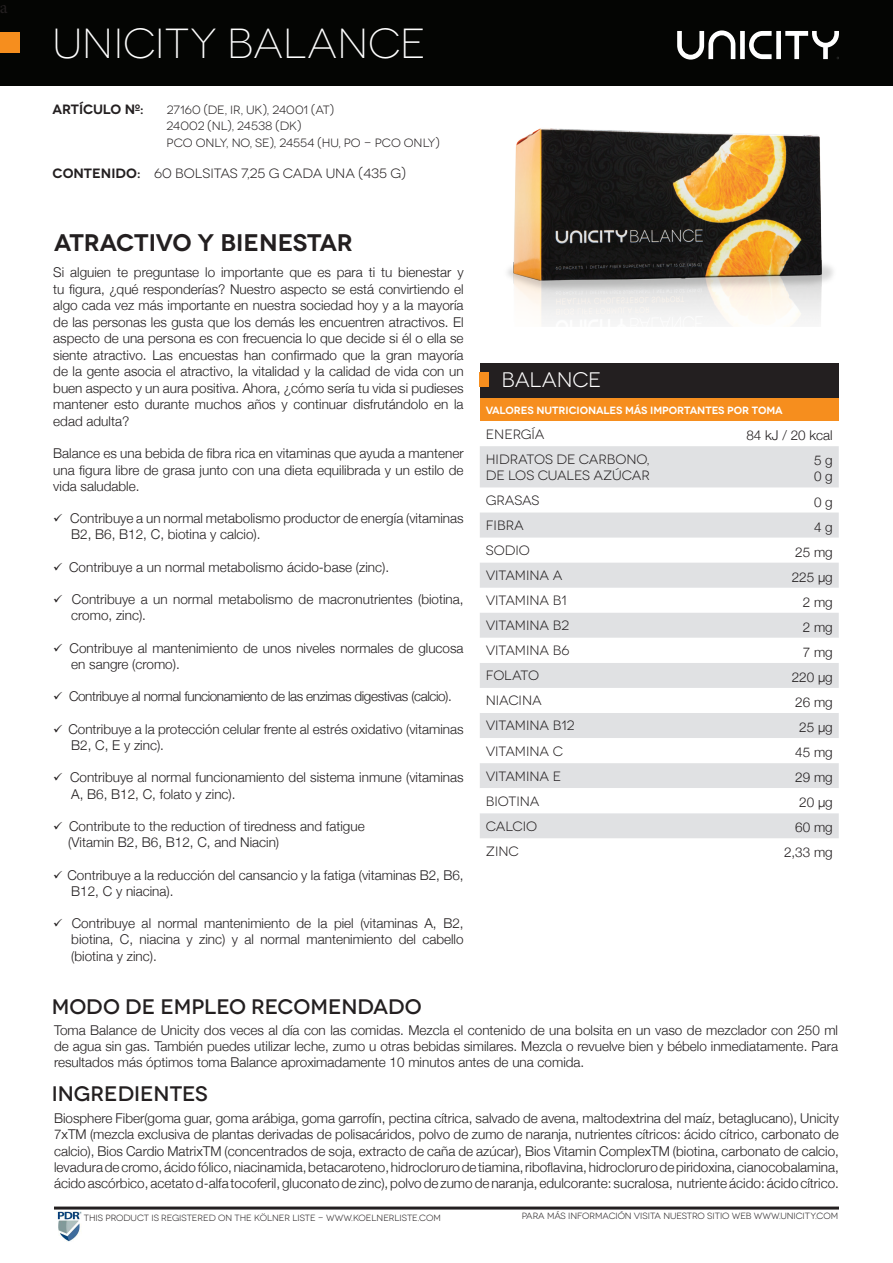
<style>
.page{position:relative;width:893px;height:1263px;background:#fff}
.page>*{position:absolute;margin:0;border:0;box-sizing:border-box;transform-origin:0 0}
.t1{font:300 42px "Novecentowide";letter-spacing:-.005em;color:#fff}
.t2{font:600 24px "Novecentowide";letter-spacing:-.005em;color:#231f20}
.t3{font:500 21px "Novecentowide";color:#231f20}
.t4{font:21px "Novecentowide";letter-spacing:-.01em;color:#fff}
.t5{font:18px "Minion Pro";color:#231f20}
.t6{font:300 13.5px/16.2px "Helvetica Neue";color:#231f20}
.t7{font:13.5px/16.2px "Novecentowide";letter-spacing:-.01em;color:#231f20}
.t8{font:300 13.5px "Helvetica Neue";letter-spacing:-.03em;color:#231f20}
.t9{font:600 13.5px "Novecentowide";letter-spacing:-.01em;color:#231f20}
.t10{font:12px/16.5px "Novecentowide";color:#231f20}
.t11{font:600 10.5px "Novecentowide";letter-spacing:-.01em;color:#fff}
.t12{font:9px "Novecentowide";color:#231f20}
.s1{font-weight:600}
</style>
<div class="page">
<div style="left:0;top:0;width:892px;height:86px;background:#040503"></div>
<div style="left:0;top:32px;width:19px;height:20px;background:#f68e1e"></div>
<svg style="left:677px;top:30px;width:162px;height:30px"></svg>
<div style="left:480px;top:363px;width:359px;height:36px;background:#231f20"></div>
<div style="left:480px;top:399px;width:359px;height:22px;background:#f68e1e"></div>
<svg style="left:480px;top:446px;width:359px;height:392px;fill:#e0e1e3"></svg>
<svg style="left:480px;top:638px;width:359px;height:175px"></svg>
<div style="left:480px;top:372px;width:9px;height:15px;background:#f68e1e"></div>
<hr style="left:54px;top:1206px;width:785px;height:3px;background:#231f20">
<img style="left:507px;top:128px;width:326px;height:193px">
<img style="left:57px;top:1212px;width:25px;height:29px">
<p class="t5" style="left:-1px;top:-5px;width:9px">a</p>
<p class="t1" style="left:53px;top:19px;width:375px">UNICITY BALANCE</p>
<p class="t9" style="left:53px;top:101px;width:93px">ARTÍCULO Nº:</p>
<p class="t10" style="left:167px;top:101px;width:169px">27160 (DE, IR, UK), 24001 (AT)<br>24002 (NL), 24538 (DK)</p>
<p class="t10" style="left:167px;top:134px;width:275px">PCO ONLY, NO, SE), 24554 (HU, PO - PCO ONLY)</p>
<p class="t7" style="left:53px;top:165px;width:355px"><span class="s1">CONTENIDO:</span> 60 BOLSITAS 7,25 G CADA UNA (435 G)</p>
<p class="t2" style="left:54px;top:228px;width:300px">ATRACTIVO Y BIENESTAR</p>
<p class="t6" style="left:53px;top:263px;width:412px;text-align:justify">Si alguien te preguntase lo importante que es para ti tu bienestar y tu figura, ¿qué responderías? Nuestro aspecto se está convirtiendo el algo cada vez más importante en nuestra sociedad hoy y a la mayoría de las personas les gusta que los demás les encuentren atractivos. El aspecto de una persona es con frecuencia lo que decide si él o ella se siente atractivo. Las encuestas han confirmado que la gran mayoría de la gente asocia el atractivo, la vitalidad y la calidad de vida con un buen aspecto y un aura positiva. Ahora, ¿cómo sería tu vida si pudieses mantener esto durante muchos años y continuar disfrutándolo en la edad adulta?</p>
<p class="t6" style="left:53px;top:444px;width:412px;text-align:justify">Balance es una bebida de fibra rica en vitaminas que ayuda a mantener una figura libre de grasa junto con una dieta equilibrada y un estilo de vida saludable.</p>
<p class="t6" style="left:71px;top:509px;width:394px;text-indent:-18px">✓ Contribuye a un normal metabolismo productor de energía (vitaminas<br>B2, B6, B12, C, biotina y calcio).</p>
<p class="t6" style="left:53px;top:558px;width:337px">✓ Contribuye a un normal metabolismo ácido-base (zinc).</p>
<p class="t6" style="left:71px;top:590px;width:394px;text-indent:-18px">✓ Contribuye a un normal metabolismo de macronutrientes (biotina, cromo, zinc).</p>
<p class="t6" style="left:71px;top:639px;width:394px;text-indent:-18px">✓ Contribuye al mantenimiento de unos niveles normales de glucosa en sangre (cromo).</p>
<p class="t8" style="left:53px;top:686px;width:400px">✓ Contribuye al normal funcionamiento de las enzimas digestivas (calcio).</p>
<p class="t6" style="left:71px;top:720px;width:394px;text-indent:-18px">✓ Contribuye a la protección celular frente al estrés oxidativo (vitaminas<br>B2, C, E y zinc).</p>
<p class="t6" style="left:71px;top:768px;width:394px;text-indent:-18px">✓ Contribuye al normal funcionamiento del sistema inmune (vitaminas<br>A, B6, B12, C, folato y zinc).</p>
<p class="t6" style="left:53px;top:817px;width:313px">✓ Contribute to the reduction of tiredness and fatigue</p>
<p class="t6" style="left:68px;top:833px;width:212px">(Vitamin B2, B6, B12, C, and Niacin)</p>
<p class="t6" style="left:71px;top:866px;width:394px;text-indent:-18px">✓ Contribuye a la reducción del cansancio y la fatiga (vitaminas B2, B6,<br>B12, C y niacina).</p>
<p class="t6" style="left:71px;top:914px;width:394px;text-align:justify;text-indent:-18px">✓ Contribuye al normal mantenimiento de la piel (vitaminas A, B2, biotina, C, niacina y zinc) y al normal mantenimiento del cabello (biotina y zinc).</p>
<p class="t3" style="left:52px;top:994px;width:372px">MODO DE EMPLEO RECOMENDADO</p>
<p class="t4" style="left:502px;top:367px;width:101px">BALANCE</p>
<p class="t11" style="left:486px;top:403px;width:298px">VALORES NUTRICIONALES MÁS IMPORTANTES POR TOMA</p>
<p class="t7" style="left:486px;top:426px;width:60px">ENERGÍA</p>
<p class="t6" style="left:746px;top:426px;width:88px">84 kJ / 20 kcal</p>
<p class="t7" style="left:486px;top:451px;width:166px">HIDRATOS DE CARBONO,<br>DE LOS CUALES AZÚCAR</p>
<p class="t6" style="left:814px;top:451px;width:20px">5 g</p>
<p class="t6" style="left:814px;top:468px;width:20px">0 g</p>
<p class="t7" style="left:486px;top:492px;width:55px">GRASAS</p>
<p class="t6" style="left:814px;top:493px;width:20px">0 g</p>
<p class="t7" style="left:486px;top:517px;width:40px">FIBRA</p>
<p class="t6" style="left:814px;top:518px;width:20px">4 g</p>
<p class="t7" style="left:486px;top:542px;width:45px">SODIO</p>
<p class="t6" style="left:795px;top:543px;width:39px">25 mg</p>
<p class="t7" style="left:486px;top:567px;width:78px">VITAMINA A</p>
<p class="t6" style="left:792px;top:568px;width:43px">225 μg</p>
<p class="t7" style="left:486px;top:592px;width:82px">VITAMINA B1</p>
<p class="t6" style="left:803px;top:593px;width:32px">2 mg</p>
<p class="t7" style="left:486px;top:617px;width:85px">VITAMINA B2</p>
<p class="t6" style="left:803px;top:618px;width:32px">2 mg</p>
<p class="t7" style="left:486px;top:642px;width:85px">VITAMINA B6</p>
<p class="t6" style="left:803px;top:643px;width:32px">7 mg</p>
<p class="t7" style="left:486px;top:668px;width:55px">FOLATO</p>
<p class="t6" style="left:792px;top:668px;width:43px">220 μg</p>
<p class="t7" style="left:486px;top:693px;width:57px">NIACINA</p>
<p class="t6" style="left:795px;top:693px;width:39px">26 mg</p>
<p class="t7" style="left:486px;top:718px;width:90px">VITAMINA B12</p>
<p class="t6" style="left:799px;top:718px;width:35px">25 μg</p>
<p class="t7" style="left:486px;top:743px;width:79px">VITAMINA C</p>
<p class="t6" style="left:795px;top:743px;width:39px">45 mg</p>
<p class="t7" style="left:486px;top:768px;width:77px">VITAMINA E</p>
<p class="t6" style="left:795px;top:768px;width:39px">29 mg</p>
<p class="t7" style="left:486px;top:793px;width:55px">BIOTINA</p>
<p class="t6" style="left:799px;top:793px;width:35px">20 μg</p>
<p class="t7" style="left:486px;top:818px;width:53px">CALCIO</p>
<p class="t6" style="left:795px;top:818px;width:39px">60 mg</p>
<p class="t7" style="left:486px;top:843px;width:35px">ZINC</p>
<p class="t6" style="left:784px;top:843px;width:50px">2,33 mg</p>
<p class="t6" style="left:54px;top:1020px;width:786px;text-align:justify">Toma Balance de Unicity dos veces al día con las comidas. Mezcla el contenido de una bolsita en un vaso de mezclador con 250 ml de agua sin gas. También puedes utilizar leche, zumo u otras bebidas similares. Mezcla o revuelve bien y bébelo inmediatamente. Para resultados más óptimos toma Balance aproximadamente 10 minutos antes de una comida.</p>
<p class="t3" style="left:52px;top:1081px;width:157px">INGREDIENTES</p>
<p class="t6" style="left:54px;top:1109px;width:786px;text-align:justify">Biosphere Fiber(goma guar, goma arábiga, goma garrofín, pectina cítrica, salvado de avena, maltodextrina del maíz, betaglucano), Unicity 7xTM (mezcla exclusiva de plantas derivadas de polisacáridos, polvo de zumo de naranja, nutrientes cítricos: ácido cítrico, carbonato de calcio), Bios Cardio MatrixTM (concentrados de soja, extracto de caña de azúcar), Bios Vitamin ComplexTM (biotina, carbonato de calcio, levadura de cromo, ácido fólico, niacinamida, betacaroteno, hidrocloruro de tiamina, riboflavina, hidrocloruro de piridoxina, cianocobalamina, ácido ascórbico, acetato d-alfa tocoferil, gluconato de zinc), polvo de zumo de naranja, edulcorante: sucralosa, nutriente ácido: ácido cítrico.</p>
<p class="t12" style="left:522px;top:1211px;width:318px">PARA MÁS INFORMACIÓN VISITA NUESTRO SITIO WEB WWW.UNICITY.COM</p>
<p class="t12" style="left:84px;top:1213px;width:359px">THIS PRODUCT IS REGISTERED ON THE KÖLNER LISTE - WWW.KOELNERLISTE.COM</p>
</div>
